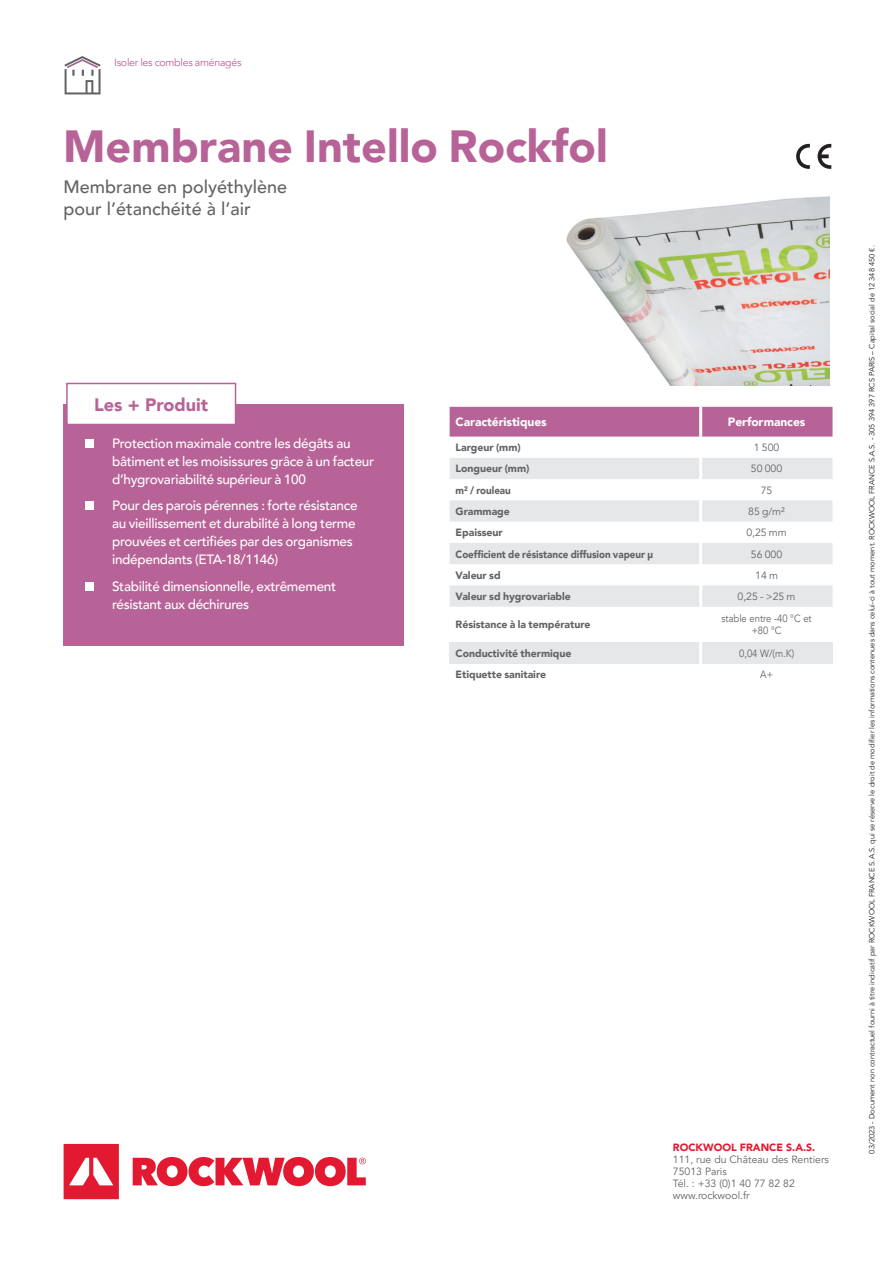
<style>
.page{position:relative;width:893px;height:1263px;background:#fff}
.page>*{position:absolute;margin:0;border:0;box-sizing:border-box;transform-origin:0 0}
.t1{font:900 45px "Avenir LT Pro";color:#b76397}
.t2{font:500 18px/21.6px "Avenir LT Pro";color:#636366}
.t3{font:900 18px "Avenir LT Pro";color:#b76397}
.t4{font:500 13.5px/18px "Avenir LT Pro";letter-spacing:-.02em;color:#fff}
.t5{font:900 12px "Avenir LT Pro";letter-spacing:-.005em;color:#fff}
.t6{font:900 10.5px "Avenir LT Pro";letter-spacing:-.005em;color:#636366}
.t7{font:10.5px "Avenir LT Pro";color:#636366}
.t8{font:900 10.5px "Avenir LT Pro";letter-spacing:-.005em;color:#636366;scale:.94 1}
.t9{font:10.5px/12px "Avenir LT Pro";color:#636366;text-align:center;scale:.9 1}
.t10{font:10.5px "Avenir LT Pro";letter-spacing:-.02em;color:#b76397}
.t11{font:900 10.5px "Avenir LT Pro";color:#e21931}
.t12{font:7.5px "Avenir LT Pro";color:#231f20}
</style>
<div class="page">
<div style="left:450px;top:407px;width:382px;height:30px;background:#b76397"></div>
<div style="left:450px;top:458px;width:382px;height:21px;background:#e6e7e9"></div>
<svg style="left:450px;top:500px;width:382px;height:64px"></svg>
<div style="left:450px;top:585px;width:382px;height:22px;background:#e6e7e9"></div>
<div style="left:450px;top:642px;width:251px;height:21px;background:#e6e7e9"></div>
<div style="left:701px;top:642px;width:131px;height:21px;background:#e6e7e9"></div>
<hr style="left:699px;top:407px;width:3px;height:30px;background:#fff">
<hr style="left:699px;top:458px;width:3px;height:21px;background:#fff">
<hr style="left:699px;top:500px;width:3px;height:22px;background:#fff">
<hr style="left:699px;top:522px;width:3px;height:21px;background:#fff">
<hr style="left:699px;top:543px;width:3px;height:21px;background:#fff">
<hr style="left:699px;top:585px;width:3px;height:22px;background:#fff">
<hr style="left:699px;top:642px;width:3px;height:21px;background:#fff">
<div style="left:64px;top:404px;width:340px;height:241px;background:#b76397"></div>
<div style="left:85px;top:439px;width:9px;height:9px;background:#fff"></div>
<div style="left:85px;top:502px;width:9px;height:8px;background:#fff"></div>
<div style="left:85px;top:582px;width:9px;height:9px;background:#fff"></div>
<svg style="left:796px;top:144px;width:14px;height:25px"></svg>
<svg style="left:818px;top:144px;width:13px;height:25px"></svg>
<svg style="left:64px;top:1144px;width:55px;height:55px"></svg>
<svg style="left:133px;top:1157px;width:233px;height:29px"></svg>
<svg style="left:64px;top:56px;width:37px;height:38px"></svg>
<img style="left:566px;top:196px;width:263px;height:190px">
<div style="left:67px;top:383px;width:169px;height:41px;background:#fff"></div>
<div style="left:66px;top:383px;width:170px;height:42px;border:2px solid #b76397"></div>
<p class="t10" style="left:114px;top:56px;width:129px">Isoler les combles aménagés</p>
<p class="t1" style="left:63px;top:120px;width:546px">Membrane Intello Rockfol</p>
<p class="t2" style="left:63px;top:176px;width:225px">Membrane en polyéthylène pour l’étanchéité à l’air</p>
<p class="t3" style="left:94px;top:394px;width:115px">Les + Produit</p>
<p class="t4" style="left:112px;top:434px;width:264px">Protection maximale contre les dégâts au bâtiment et les moisissures grâce à un facteur d’hygrovariabilité supérieur à 100</p>
<p class="t4" style="left:112px;top:497px;width:247px">Pour des parois pérennes : forte résistance au vieillissement et durabilité à long terme prouvées et certifiées par des organismes indépendants (ETA-18/1146)</p>
<p class="t4" style="left:112px;top:577px;width:226px">Stabilité dimensionnelle, extrêmement résistant aux déchirures</p>
<p class="t5" style="left:456px;top:415px;width:93px">Caractéristiques</p>
<p class="t5" style="left:728px;top:415px;width:79px">Performances</p>
<p class="t6" style="left:456px;top:441px;width:67px">Largeur (mm)</p>
<p class="t7" style="left:754px;top:441px;width:27px">1 500</p>
<p class="t6" style="left:456px;top:462px;width:75px">Longueur (mm)</p>
<p class="t7" style="left:751px;top:463px;width:33px">50 000</p>
<p class="t8" style="left:456px;top:484px;width:60px">m² / rouleau</p>
<p class="t7" style="left:761px;top:484px;width:13px">75</p>
<p class="t6" style="left:456px;top:505px;width:56px">Grammage</p>
<p class="t7" style="left:748px;top:505px;width:38px">85 g/m²</p>
<p class="t6" style="left:456px;top:526px;width:49px">Epaisseur</p>
<p class="t7" style="left:746px;top:526px;width:42px">0,25 mm</p>
<p class="t8" style="left:456px;top:547px;width:211px">Coefficient de résistance diffusion vapeur μ</p>
<p class="t7" style="left:751px;top:548px;width:33px">56 000</p>
<p class="t6" style="left:456px;top:569px;width:47px">Valeur sd</p>
<p class="t7" style="left:755px;top:569px;width:24px">14 m</p>
<p class="t6" style="left:456px;top:590px;width:117px">Valeur sd hygrovariable</p>
<p class="t7" style="left:738px;top:590px;width:59px">0,25 - &gt;25 m</p>
<p class="t6" style="left:456px;top:618px;width:136px">Résistance à la température</p>
<p class="t9" style="left:721px;top:613px;width:102px">stable entre -40 °C et +80 °C</p>
<p class="t6" style="left:456px;top:647px;width:117px">Conductivité thermique</p>
<p class="t9" style="left:739px;top:647px;width:63px">0,04 W/(m.K)</p>
<p class="t6" style="left:456px;top:668px;width:92px">Etiquette sanitaire</p>
<p class="t9" style="left:760px;top:668px;width:16px">A+</p>
<p class="t11" style="left:673px;top:1141px;width:144px">ROCKWOOL FRANCE S.A.S.</p>
<p class="t7" style="left:673px;top:1153px;width:158px">111, rue du Château des Rentiers</p>
<p class="t7" style="left:673px;top:1165px;width:56px">75013 Paris</p>
<p class="t7" style="left:673px;top:1177px;width:123px">Tél. : +33 (0)1 40 77 82 82</p>
<p class="t7" style="left:673px;top:1189px;width:78px">www.rockwool.fr</p>
<p class="t12" style="left:867px;top:1153px;width:910px;rotate:-90deg">03/2023 - Document non contractuel fourni à titre indicatif par ROCKWOOL FRANCE S.A.S. qui se réserve le droit de modifier les informations contenues dans celui-ci à tout moment. ROCKWOOL FRANCE S.A.S. - 305 394 397 RCS PARIS – Capital social de 12 348 450 €.</p>
</div>
